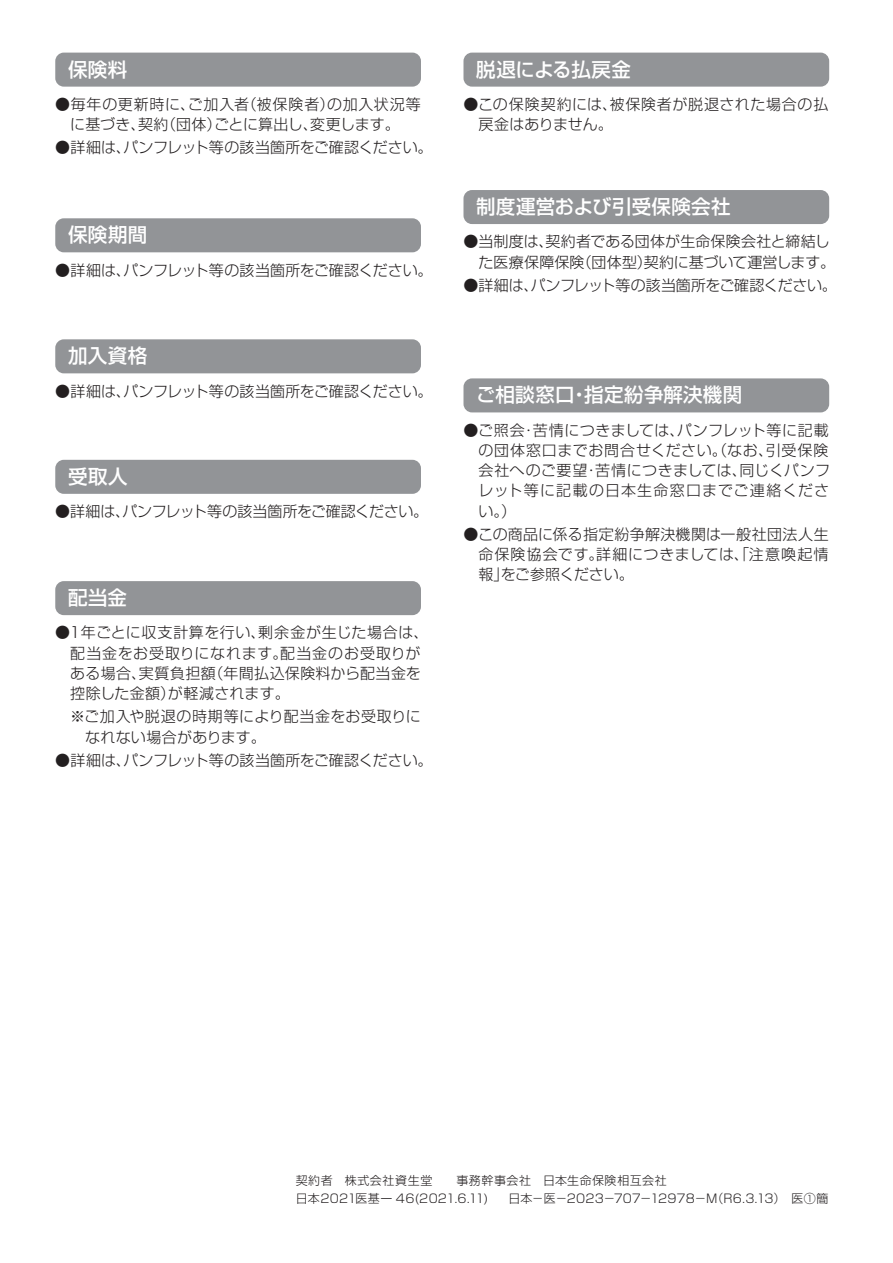
<style>
.page{position:relative;width:893px;height:1263px;background:#fff}
.page>*{position:absolute;margin:0;border:0;box-sizing:border-box;transform-origin:0 0}
.t1{font:500 19.5px "Shin Go Pr 5";letter-spacing:.015em;color:#fff}
.t2{font:500 19.5px "Shin Go Pr 5";letter-spacing:-.015em;color:#fff}
.t3{font:300 15px/20.2px "Shin Go Pr 5";letter-spacing:.015em;color:#231f20}
.t4{font:300 15px "Shin Go Pr 5";letter-spacing:-.01em;color:#231f20}
.t5{font:300 15px/20.2px "Shin Go Pr 5";letter-spacing:.035em;color:#231f20;text-align:center}
.t6{font:300 15px/20.2px "Shin Go Pr 5";letter-spacing:.04em;color:#231f20}
.t7{font:300 12px/18px "Shin Go Pr 5";letter-spacing:.03em;color:#231f20}
</style>
<div class="page">
<div style="left:463px;top:190px;width:366px;height:34px;background:#929497;border-radius:9px"></div>
<div style="left:55px;top:53px;width:366px;height:34px;background:#929497;border-radius:9px"></div>
<div style="left:55px;top:218px;width:366px;height:34px;background:#929497;border-radius:9px"></div>
<div style="left:55px;top:339px;width:366px;height:34px;background:#929497;border-radius:9px"></div>
<div style="left:55px;top:581px;width:366px;height:34px;background:#929497;border-radius:9px"></div>
<div style="left:55px;top:460px;width:366px;height:34px;background:#929497;border-radius:9px"></div>
<div style="left:463px;top:53px;width:366px;height:34px;background:#929497;border-radius:9px"></div>
<div style="left:463px;top:378px;width:366px;height:34px;background:#929497;border-radius:9px"></div>
<h1 class="t1" style="left:68px;top:53px;width:61px">保険料</h1>
<p class="t5" style="left:55px;top:93px;width:367px">●毎年の更新時に、ご加入者（被保険者）の加入状況等に基づき、契約（団体）ごとに算出し、変更します。</p>
<p class="t3" style="left:55px;top:136px;width:379px">●詳細は、パンフレット等の該当箇所をご確認ください。</p>
<h1 class="t1" style="left:68px;top:219px;width:81px">保険期間</h1>
<p class="t3" style="left:55px;top:258px;width:379px">●詳細は、パンフレット等の該当箇所をご確認ください。</p>
<h1 class="t1" style="left:68px;top:340px;width:81px">加入資格</h1>
<p class="t3" style="left:55px;top:379px;width:379px">●詳細は、パンフレット等の該当箇所をご確認ください。</p>
<h1 class="t1" style="left:68px;top:460px;width:61px">受取人</h1>
<p class="t4" style="left:55px;top:499px;width:375px">●詳細は、パンフレット等の該当箇所をご確認ください。</p>
<h1 class="t1" style="left:68px;top:582px;width:60px">配当金</h1>
<p class="t3" style="left:70px;top:621px;width:360px;text-indent:-15px">●１年ごとに収支計算を行い、剰余金が生じた場合は、配当金をお受取りになれます。配当金のお受取りがある場合、実質負担額（年間払込保険料から配当金を控除した金額）が軽減されます。</p>
<p class="t3" style="left:85px;top:705px;width:337px;text-indent:-15px">※ご加入や脱退の時期等により配当金をお受取りになれない場合があります。</p>
<p class="t3" style="left:55px;top:749px;width:379px">●詳細は、パンフレット等の該当箇所をご確認ください。</p>
<h1 class="t2" style="left:476px;top:53px;width:156px">脱退による払戻金</h1>
<p class="t6" style="left:478px;top:93px;width:351px;text-indent:-15px">●この保険契約には、被保険者が脱退された場合の払戻金はありません。</p>
<h1 class="t1" style="left:476px;top:190px;width:256px">制度運営および引受保険会社</h1>
<p class="t3" style="left:478px;top:230px;width:358px;text-indent:-15px">●当制度は、契約者である団体が生命保険会社と締結した医療保障保険（団体型）契約に基づいて運営します。</p>
<p class="t4" style="left:463px;top:273px;width:375px">●詳細は、パンフレット等の該当箇所をご確認ください。</p>
<h1 class="t1" style="left:476px;top:379px;width:267px">ご相談窓口・指定紛争解決機関</h1>
<p class="t3" style="left:478px;top:418px;width:353px;text-align:justify;text-indent:-15px">●ご照会・苦情につきましては、パンフレット等に記載の団体窓口までお問合せください。（なお、引受保険会社へのご要望・苦情につきましては、同じくパンフレット等に記載の日本生命窓口までご連絡ください。）</p>
<p class="t3" style="left:478px;top:523px;width:352px;text-align:justify;text-indent:-15px">●この商品に係る指定紛争解決機関は一般社団法人生命保険協会です。詳細につきましては、「注意喚起情報」をご参照ください。</p>
<p class="t7" style="left:296px;top:1170px;width:373px">契約者 株式会社資生堂　　事務幹事会社 日本生命保険相互会社日本2021医基ー 46(2021.6.11)</p>
<p class="t7" style="left:508px;top:1188px;width:322px">日本－医－2023－707－12978－M（R6.3.13） 医①簡</p>
</div>
